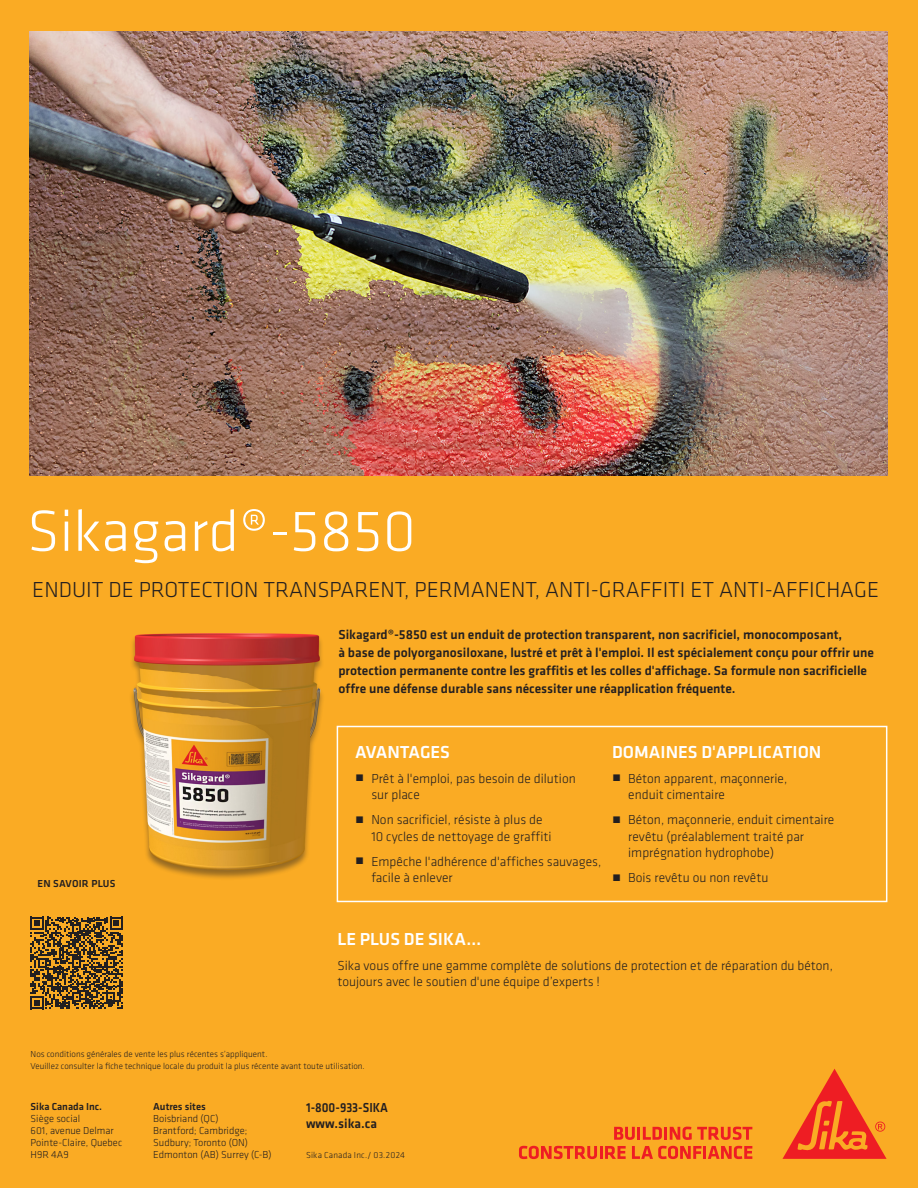
<style>
.page{position:relative;width:918px;height:1188px;background:#faab24}
.page>*{position:absolute;margin:0;border:0;box-sizing:border-box;transform-origin:0 0}
.SS_-_Descriptor{font:300 60px "Klavika";color:#fff}
.SS_-_Descriptor_-_subheadline{font:300 22.5px "Klavika";color:#231f20}
.SS_-_Titre_-_Bullet{font:500 18px "Klavika";color:#fff}
.SS_-_Text_-_Bullet{font:300 13.5px/16.5px "Klavika";color:#231f20}
.SS_-_Text_medium{font:500 13.5px/18px "Klavika";color:#231f20}
.SS_-_Text_medium-2{font:500 13.5px/16.5px "Klavika";color:#231f20;scale:.9 1}
.t1{font:300 10.5px/12px "Klavika";color:#231f20}
.SS_-_Titre_-_QR{font:500 10.5px "Klavika";color:#231f20}
.SS_-_Titre_-_QR-2{font:500 10.5px "Klavika";letter-spacing:.02em;color:#231f20}
.t2{font:300 9px/12px "Klavika";color:#231f20}
.t3{font:300 9px "Klavika";letter-spacing:.02em;color:#231f20}
.t4{font:300 9px "Klavika";letter-spacing:.025em;color:#231f20}
</style>
<div class="page">
<img style="left:30px;top:31px;width:857px;height:444px">
<img style="left:131px;top:633px;width:206px;height:245px">
<svg style="left:782px;top:1069px;width:105px;height:90px"></svg>
<svg style="left:519px;top:1146px;width:107px;height:13px"></svg>
<svg style="left:632px;top:1146px;width:120px;height:13px"></svg>
<svg style="left:614px;top:1127px;width:138px;height:13px"></svg>
<svg style="left:30px;top:917px;width:93px;height:92px"></svg>
<div style="left:337px;top:726px;width:550px;height:176px;border:2px solid #fff"></div>
<p class="SS_-_Descriptor" style="left:27px;top:495px;width:391px">Sikagard®-5850</p>
<p class="SS_-_Descriptor_-_subheadline" style="left:32px;top:576px;width:848px">ENDUIT DE PROTECTION TRANSPARENT, PERMANENT, ANTI-GRAFFITI ET ANTI-AFFICHAGE</p>
<p class="SS_-_Titre_-_QR-2" style="left:38px;top:877px;width:79px">EN SAVOIR PLUS</p>
<p class="SS_-_Text_medium" style="left:338px;top:625px;width:537px">Sikagard®-5850 est un enduit de protection transparent, non sacrificiel, monocomposant,<br>à base de polyorganosiloxane, lustré et prêt à l'emploi. Il est spécialement conçu pour offrir une protection permanente contre les graffitis et les colles d'affichage. Sa formule non sacrificielle offre une défense durable sans nécessiter une réapplication fréquente.</p>
<p class="SS_-_Titre_-_Bullet" style="left:355px;top:740px;width:96px">AVANTAGES</p>
<p class="SS_-_Text_-_Bullet" style="left:371px;top:770px;width:206px;text-indent:-16px">́ Prêt à l'emploi, pas besoin de dilution sur place</p>
<p class="SS_-_Text_-_Bullet" style="left:371px;top:811px;width:182px;text-indent:-16px">́ Non sacrificiel, résiste à plus de<br>10 cycles de nettoyage de graffiti</p>
<p class="SS_-_Text_-_Bullet" style="left:371px;top:853px;width:231px;text-indent:-16px">́ Empêche l'adhérence d'affiches sauvages, facile à enlever</p>
<p class="SS_-_Titre_-_Bullet" style="left:612px;top:740px;width:211px">DOMAINES D'APPLICATION</p>
<p class="SS_-_Text_-_Bullet" style="left:628px;top:770px;width:161px;text-indent:-16px">́ Béton apparent, maçonnerie, enduit cimentaire</p>
<p class="SS_-_Text_-_Bullet" style="left:628px;top:811px;width:208px;text-indent:-16px">́ Béton, maçonnerie, enduit cimentaire revêtu (préalablement traité par imprégnation hydrophobe)</p>
<p class="SS_-_Text_-_Bullet" style="left:612px;top:869px;width:158px">́ Bois revêtu ou non revêtu</p>
<p class="SS_-_Titre_-_Bullet" style="left:337px;top:927px;width:145px">LE PLUS DE SIKA…</p>
<p class="SS_-_Text_-_Bullet" style="left:337px;top:957px;width:497px">Sika vous offre une gamme complète de solutions de protection et de réparation du béton, toujours avec le soutien d'une équipe d’experts !</p>
<p class="t2" style="left:31px;top:1048px;width:336px">Nos conditions générales de vente les plus récentes s’appliquent.<br>Veuillez consulter la fiche technique locale du produit la plus récente avant toute utilisation.</p>
<p class="SS_-_Titre_-_QR" style="left:31px;top:1100px;width:73px">Sika Canada Inc.</p>
<p class="t1" style="left:31px;top:1113px;width:93px">Siège social<br>601, avenue Delmar<br>Pointe-Claire, Quebec<br>H9R 4A9</p>
<p class="SS_-_Titre_-_QR" style="left:153px;top:1100px;width:54px">Autres sites</p>
<p class="t1" style="left:153px;top:1113px;width:120px">Boisbriand (QC)<br>Brantford; Cambridge;<br>Sudbury; Toronto (ON)<br>Edmonton (AB) Surrey (C-B)</p>
<p class="SS_-_Text_medium-2" style="left:306px;top:1099px;width:93px">1-800-933-SIKA www.sika.ca</p>
<p class="t4" style="left:306px;top:1150px;width:109px">© Sika C n da Inc./ 01.2024</p>
<p class="t3" style="left:306px;top:1150px;width:101px">Sika Canada Inc./ 03.2024</p>
</div>
